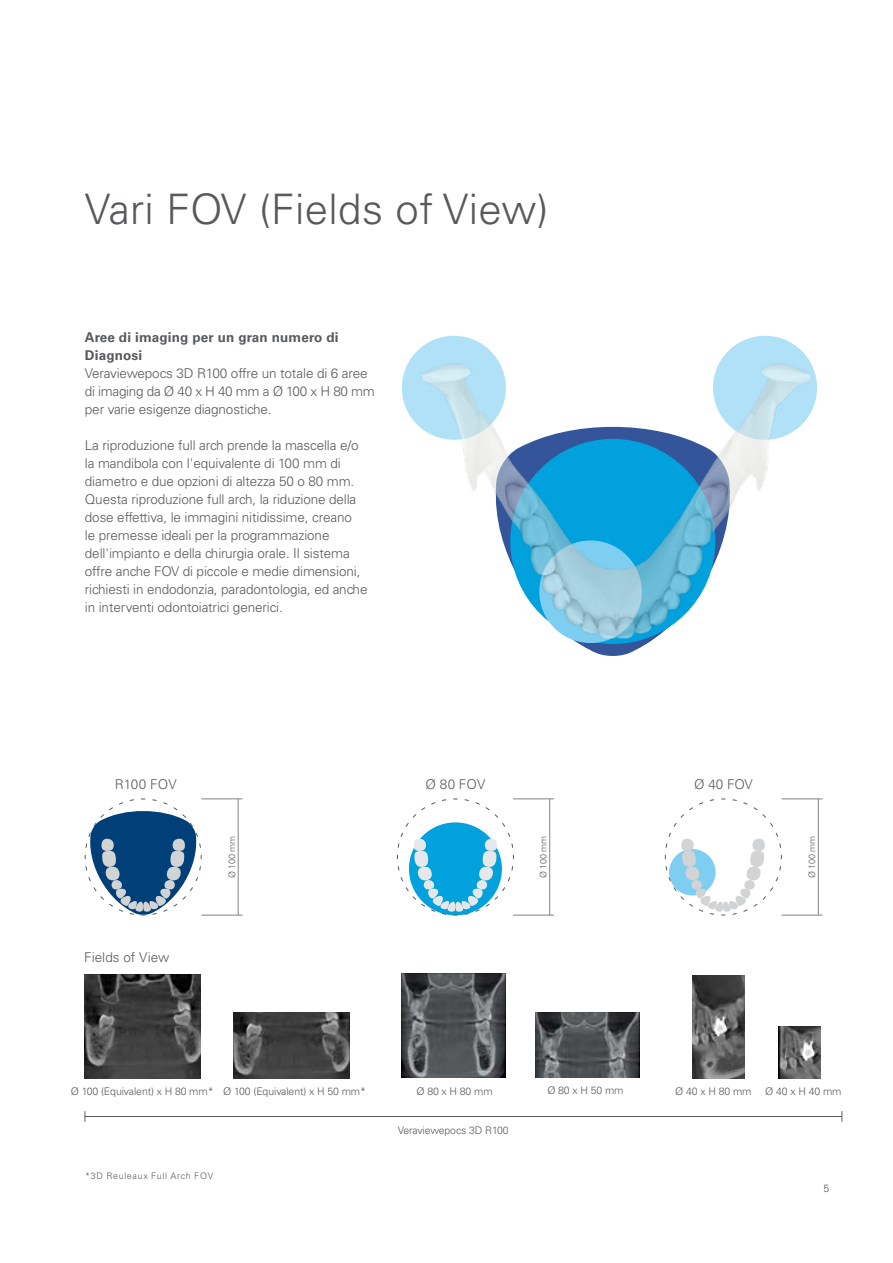
<style>
.page{position:relative;width:893px;height:1263px;background:#fff}
.page>*{position:absolute;margin:0;border:0;box-sizing:border-box;transform-origin:0 0}
.EN_common_headline_2{font:300 42px "Univers LT Std";letter-spacing:.01em;color:#58595b}
.EN_common_copy_text{font:300 13.5px/18px "Univers LT Std";letter-spacing:-.01em;color:#58595b}
.EN_common_copy_text-2{font:700 13.5px/18px "Univers LT Std";letter-spacing:.01em;color:#58595b}
.EN_common_copy_text-3{font:300 10.5px "Univers LT Std";letter-spacing:-.01em;color:#58595b}
.EN_common_footnote_6{font:300 9px "Univers LT Std";letter-spacing:.07em;color:#58595b}
.EN_common_copy_text-4{font:300 9px "Univers LT Std";color:#58595b}
</style>
<div class="page">
<svg style="left:578px;top:643px;width:70px;height:13px"></svg>
<div style="left:713px;top:336px;width:104px;height:104px;background:#b1e1f6;border-radius:50%"></div>
<div style="left:402px;top:336px;width:104px;height:104px;background:#b1e1f6;border-radius:50%"></div>
<img style="left:415px;top:358px;width:402px;height:285px">
<img style="left:692px;top:975px;width:52px;height:103px">
<img style="left:778px;top:1026px;width:42px;height:52px">
<img style="left:84px;top:974px;width:116px;height:104px">
<img style="left:233px;top:1012px;width:117px;height:66px">
<img style="left:401px;top:974px;width:104px;height:104px">
<img style="left:535px;top:1012px;width:104px;height:66px">
<svg style="left:665px;top:798px;width:117px;height:118px"></svg>
<svg style="left:397px;top:798px;width:117px;height:118px"></svg>
<svg style="left:84px;top:798px;width:118px;height:118px"></svg>
<hr style="left:782px;top:915px;width:40px;height:1px;background:#808285">
<hr style="left:782px;top:798px;width:40px;height:1px;background:#808285">
<hr style="left:818px;top:799px;width:1px;height:116px;background:#808285">
<hr style="left:513px;top:915px;width:41px;height:1px;background:#808285">
<hr style="left:513px;top:798px;width:41px;height:1px;background:#808285">
<hr style="left:549px;top:799px;width:1px;height:116px;background:#808285">
<hr style="left:201px;top:915px;width:41px;height:1px;background:#808285">
<hr style="left:201px;top:798px;width:41px;height:1px;background:#808285">
<hr style="left:238px;top:799px;width:1px;height:116px;background:#808285">
<hr style="left:85px;top:1116px;width:757px;height:1px;background:#58595b">
<p class="EN_common_headline_2" style="left:85px;top:184px;width:465px">Vari FOV (Fields of View)</p>
<p class="EN_common_copy_text-2" style="left:85px;top:328px;width:255px">Aree di imaging per un gran numero di<br>Diagnosi</p>
<p class="EN_common_copy_text" style="left:85px;top:364px;width:291px">Veraviewepocs 3D R100 offre un totale di 6 aree di imaging da Ø 40 x H 40 mm a Ø 100 x H 80 mm per varie esigenze diagnostiche.</p>
<p class="EN_common_copy_text" style="left:85px;top:436px;width:284px">La riproduzione full arch prende la mascella e/o la mandibola con l'equivalente di 100 mm di diametro e due opzioni di altezza 50 o 80 mm.<br>Questa riproduzione full arch, la riduzione della dose effettiva, le immagini nitidissime, creano<br>le premesse ideali per la programmazione dell'impianto e della chirurgia orale. Il sistema offre anche FOV di piccole e medie dimensioni, richiesti in endodonzia, paradontologia, ed anche in interventi odontoiatrici generici.</p>
<p class="EN_common_copy_text" style="left:115px;top:775px;width:63px">R100 FOV</p>
<p class="EN_common_copy_text" style="left:425px;top:775px;width:61px">Ø 80 FOV</p>
<p class="EN_common_copy_text" style="left:694px;top:775px;width:60px">Ø 40 FOV</p>
<p class="EN_common_copy_text" style="left:84px;top:948px;width:87px">Fields of View</p>
<p class="EN_common_copy_text-4" style="left:226px;top:878px;width:44px;rotate:-90deg">Ø 100 mm</p>
<p class="EN_common_copy_text-4" style="left:538px;top:878px;width:44px;rotate:-90deg">Ø 100 mm</p>
<p class="EN_common_copy_text-4" style="left:806px;top:878px;width:44px;rotate:-90deg">Ø 100 mm</p>
<p class="EN_common_copy_text-3" style="left:71px;top:1085px;width:144px">Ø 100 (Equivalent) x H 80 mm*</p>
<p class="EN_common_copy_text-3" style="left:223px;top:1085px;width:144px">Ø 100 (Equivalent) x H 50 mm*</p>
<p class="EN_common_copy_text-3" style="left:416px;top:1085px;width:78px">Ø 80 x H 80 mm</p>
<p class="EN_common_copy_text-3" style="left:547px;top:1083px;width:78px">Ø 80 x H 50 mm</p>
<p class="EN_common_copy_text-3" style="left:675px;top:1085px;width:78px">Ø 40 x H 80 mm</p>
<p class="EN_common_copy_text-3" style="left:765px;top:1085px;width:78px">Ø 40 x H 40 mm</p>
<p class="EN_common_footnote_6" style="left:85px;top:1170px;width:130px">*3D Reuleaux Full Arch FOV</p>
<p class="EN_common_copy_text-3" style="left:398px;top:1124px;width:112px">Veraviewepocs 3D R100</p>
<p class="EN_common_copy_text-3" style="left:823px;top:1182px;width:7px">5</p>
</div>
